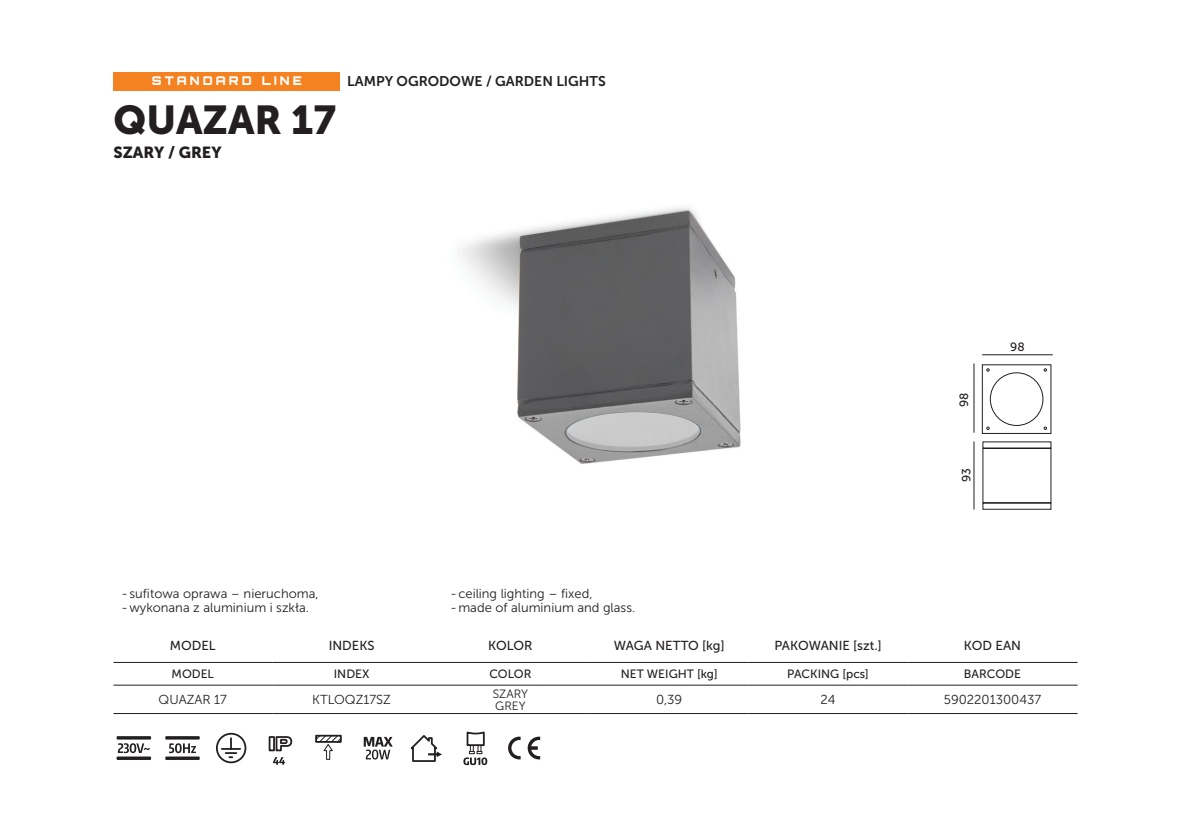
<style>
.page{position:relative;width:1191px;height:840px;background:#fff}
.page>*{position:absolute;margin:0;border:0;box-sizing:border-box;transform-origin:0 0}
.t1{font:40px "Museo Sans 900";color:#231f20}
.t2{font:16px "Museo Sans 900";color:#231f20}
.t3{font:14px "Museo Sans 700";color:#231f20}
.t4{font:13px/14px "Museo Sans 300";color:#231f20}
.t5{font:13px "Museo Sans 500";color:#231f20}
.t6{font:12px "Museo Sans 500";color:#231f20}
.t7{font:900 12px "Orbitron";letter-spacing:.25em;color:#fff}
.t8{font:12px/12px "Museo Sans 300";color:#231f20}
</style>
<div class="page">
<img style="left:458px;top:207px;width:283px;height:257px">
<div style="left:113px;top:72px;width:227px;height:18px;background:#f58220"></div>
<svg style="left:113px;top:662px;width:964px;height:24px"></svg>
<div style="left:272px;top:662px;width:159px;height:22px;background:#fff"></div>
<hr style="left:113px;top:661px;width:159px;height:1px;background:#231f20">
<hr style="left:431px;top:661px;width:159px;height:1px;background:#231f20">
<hr style="left:590px;top:661px;width:158px;height:1px;background:#231f20">
<hr style="left:748px;top:661px;width:159px;height:1px;background:#231f20">
<hr style="left:907px;top:661px;width:170px;height:1px;background:#231f20">
<hr style="left:113px;top:684px;width:159px;height:1px;background:#231f20">
<hr style="left:431px;top:684px;width:159px;height:1px;background:#231f20">
<hr style="left:590px;top:684px;width:158px;height:1px;background:#231f20">
<hr style="left:748px;top:684px;width:159px;height:1px;background:#231f20">
<hr style="left:907px;top:684px;width:170px;height:1px;background:#231f20">
<hr style="left:113px;top:712px;width:159px;height:1px;background:#231f20">
<hr style="left:272px;top:712px;width:159px;height:1px;background:#231f20">
<hr style="left:431px;top:712px;width:159px;height:1px;background:#231f20">
<hr style="left:590px;top:712px;width:158px;height:1px;background:#231f20">
<hr style="left:748px;top:712px;width:159px;height:1px;background:#231f20">
<hr style="left:907px;top:712px;width:170px;height:1px;background:#231f20">
<hr style="left:272px;top:661px;width:159px;height:1px;background:#231f20">
<hr style="left:272px;top:684px;width:159px;height:1px;background:#231f20">
<svg style="left:118px;top:743px;width:32px;height:9px"></svg>
<div style="left:117px;top:735px;width:34px;height:4px;border:2px solid #231f20"></div>
<div style="left:117px;top:756px;width:34px;height:3px;border:2px solid #231f20"></div>
<div style="left:165px;top:735px;width:35px;height:4px;border:2px solid #231f20"></div>
<div style="left:165px;top:756px;width:35px;height:3px;border:2px solid #231f20"></div>
<svg style="left:169px;top:743px;width:27px;height:9px"></svg>
<svg style="left:216px;top:732px;width:31px;height:31px"></svg>
<svg style="left:268px;top:736px;width:25px;height:28px"></svg>
<svg style="left:315px;top:734px;width:27px;height:25px"></svg>
<svg style="left:364px;top:736px;width:29px;height:23px"></svg>
<svg style="left:410px;top:735px;width:32px;height:27px"></svg>
<svg style="left:463px;top:731px;width:24px;height:33px"></svg>
<svg style="left:508px;top:736px;width:12px;height:23px"></svg>
<svg style="left:527px;top:736px;width:13px;height:23px"></svg>
<hr style="left:973px;top:441px;width:1px;height:68px;background:#231f20">
<hr style="left:982px;top:354px;width:70px;height:1px;background:#231f20">
<hr style="left:973px;top:363px;width:1px;height:69px;background:#231f20">
<div style="left:982px;top:502px;width:69px;height:7px;border:1px solid #231f20"></div>
<div style="left:990px;top:372px;width:53px;height:53px;border:1px solid #231f20;border-radius:50%"></div>
<p class="t7" style="left:152px;top:73px;width:151px">STANDARD LINE</p>
<p class="t3" style="left:347px;top:73px;width:260px">LAMPY OGRODOWE / GARDEN LIGHTS</p>
<h1 class="t1" style="left:113px;top:97px;width:224px">QUAZAR 17</h1>
<p class="t2" style="left:113px;top:143px;width:110px">SZARY / GREY</p>
<p class="t6" style="left:957px;top:406px;width:16px;rotate:-90deg">98</p>
<p class="t6" style="left:959px;top:482px;width:15px;rotate:-90deg">93</p>
<p class="t6" style="left:1010px;top:340px;width:16px">98</p>
<p class="t4" style="left:121px;top:586px;width:199px">- sufitowa oprawa – nieruchoma, -wykonana z aluminium i szkła.</p>
<p class="t4" style="left:450px;top:586px;width:186px">-ceiling lighting – fixed, -made of aluminium and glass.</p>
<p class="t5" style="left:170px;top:638px;width:47px">MODEL</p>
<p class="t5" style="left:329px;top:638px;width:47px">INDEKS</p>
<p class="t5" style="left:488px;top:638px;width:46px">KOLOR</p>
<p class="t5" style="left:614px;top:638px;width:112px">WAGA NETTO [kg]</p>
<p class="t5" style="left:774px;top:638px;width:109px">PAKOWANIE [szt.]</p>
<p class="t5" style="left:964px;top:638px;width:59px">KOD EAN</p>
<p class="t6" style="left:172px;top:667px;width:44px">MODEL</p>
<p class="t6" style="left:334px;top:667px;width:37px">INDEX</p>
<p class="t6" style="left:489px;top:667px;width:44px">COLOR</p>
<p class="t6" style="left:621px;top:667px;width:98px">NET WEIGHT [kg]</p>
<p class="t6" style="left:787px;top:667px;width:83px">PACKING [pcs]</p>
<p class="t6" style="left:964px;top:667px;width:59px">BARCODE</p>
<p class="t4" style="left:159px;top:692px;width:70px">QUAZAR 17</p>
<p class="t4" style="left:312px;top:692px;width:80px">KTLOQZ17SZ</p>
<p class="t8" style="left:493px;top:687px;width:37px">SZARY<br>GREY</p>
<p class="t4" style="left:656px;top:692px;width:28px">0,39</p>
<p class="t4" style="left:820px;top:692px;width:16px">24</p>
<p class="t4" style="left:943px;top:692px;width:99px">5902201300437</p>
</div>
